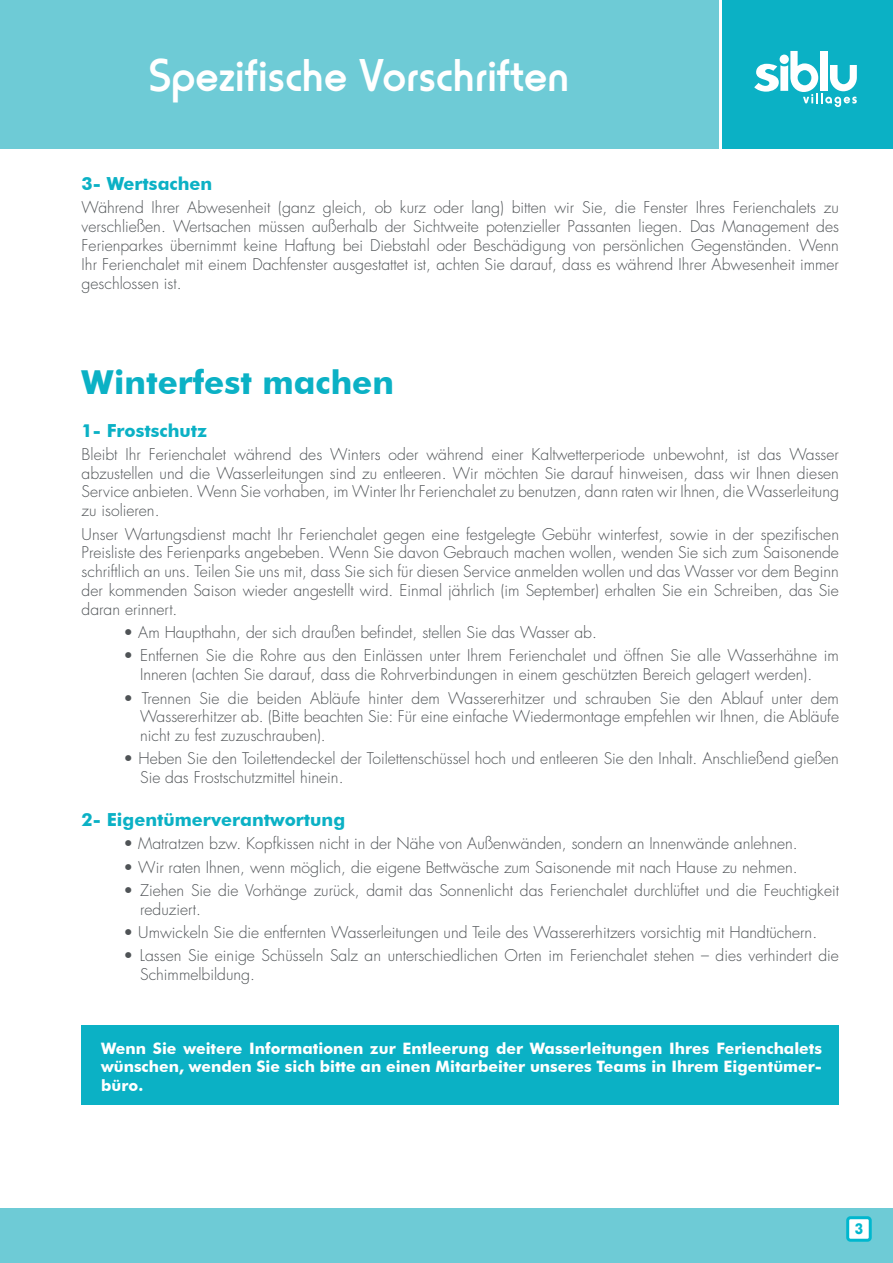
<style>
.page{position:relative;width:893px;height:1263px;background:#fff}
.page>*{position:absolute;margin:0;border:0;box-sizing:border-box;transform-origin:0 0}
.t1{font:500 48px "Horatio LT";color:#fff}
.t2{font:700 33px "Futura BT";color:#0bb1c5}
.t3{font:700 18px "Futura BT";color:#0bb1c5}
.t4{font:300 15.75px/18.9px "Futura Std";color:#4f5356;text-align:justify}
.t5{font:700 15.75px/18.9px "Futura BT";color:#fff}
.t6{font:700 15px "Futura";color:#00b7ce;scale:.9 1}
</style>
<div class="page">
<div style="left:82px;top:1025px;width:757px;height:79px;background:#0bb1c5"></div>
<div style="left:0;top:1209px;width:893px;height:54px;background:#6ecbd6"></div>
<div style="left:0;top:0;width:719px;height:149px;background:#6ecbd6"></div>
<div style="left:722px;top:0;width:170px;height:149px;background:#0bb1c5"></div>
<svg style="left:754px;top:51px;width:103px;height:56px"></svg>
<div style="left:848px;top:1218px;width:22px;height:22px;background:#fff;border-radius:3px"></div>
<div style="left:846px;top:1216px;width:26px;height:26px;border:3px solid #00b7ce;border-radius:3px"></div>
<p class="t1" style="left:149px;top:48px;width:422px">Spezifische Vorschriften</p>
<p class="t3" style="left:82px;top:173px;width:132px">3- Wertsachen</p>
<p class="t4" style="left:82px;top:199px;width:759px">Während Ihrer Abwesenheit (ganz gleich, ob kurz oder lang) bitten wir Sie, die Fenster Ihres Ferienchalets zu verschließen. Wertsachen müssen außerhalb der Sichtweite potenzieller Passanten liegen. Das Management des Ferienparkes übernimmt keine Haftung bei Diebstahl oder Beschädigung von persönlichen Gegenständen. Wenn Ihr Ferienchalet mit einem Dachfenster ausgestattet ist, achten Sie darauf, dass es während Ihrer Abwesenheit immer geschlossen ist.</p>
<p class="t2" style="left:82px;top:362px;width:314px">Winterfest machen</p>
<p class="t3" style="left:82px;top:419px;width:127px">1- Frostschutz</p>
<p class="t4" style="left:82px;top:445px;width:759px">Bleibt Ihr Ferienchalet während des Winters oder während einer Kaltwetterperiode unbewohnt, ist das Wasser abzustellen und die Wasserleitungen sind zu entleeren. Wir möchten Sie darauf hinweisen, dass wir Ihnen diesen Service anbieten. Wenn Sie vorhaben, im Winter Ihr Ferienchalet zu benutzen, dann raten wir Ihnen, die Wasserleitung zu isolieren.</p>
<p class="t4" style="left:82px;top:525px;width:759px">Unser Wartungsdienst macht Ihr Ferienchalet gegen eine festgelegte Gebühr winterfest, sowie in der spezifischen Preisliste des Ferienparks angebeben. Wenn Sie davon Gebrauch machen wollen, wenden Sie sich zum Saisonende schriftlich an uns. Teilen Sie uns mit, dass Sie sich für diesen Service anmelden wollen und das Wasser vor dem Beginn der kommenden Saison wieder angestellt wird. Einmal jährlich (im September) erhalten Sie ein Schreiben, das Sie daran erinnert.</p>
<p class="t4" style="left:124px;top:623px;width:475px">• Am Haupthahn, der sich draußen befindet, stellen Sie das Wasser ab.</p>
<p class="t4" style="left:140px;top:647px;width:700px;text-indent:-16px">• Entfernen Sie die Rohre aus den Einlässen unter Ihrem Ferienchalet und öffnen Sie alle Wasserhähne im<br>Inneren (achten Sie darauf, dass die Rohrverbindungen in einem geschützten Bereich gelagert werden).</p>
<p class="t4" style="left:140px;top:689px;width:700px;text-indent:-16px">• Trennen Sie die beiden Abläufe hinter dem Wassererhitzer und schrauben Sie den Ablauf unter dem Wassererhitzer ab. (Bitte beachten Sie: Für eine einfache Wiedermontage empfehlen wir Ihnen, die Abläufe nicht zu fest zuzuschrauben).</p>
<p class="t4" style="left:140px;top:750px;width:700px;text-indent:-16px">• Heben Sie den Toilettendeckel der Toilettenschüssel hoch und entleeren Sie den Inhalt. Anschließend gießen<br>Sie das Frostschutzmittel hinein.</p>
<p class="t3" style="left:82px;top:809px;width:265px">2- Eigentümerverantwortung</p>
<p class="t4" style="left:124px;top:835px;width:676px">• Matratzen bzw. Kopfkissen nicht in der Nähe von Außenwänden, sondern an Innenwände anlehnen.</p>
<p class="t4" style="left:124px;top:858px;width:676px">• Wir raten Ihnen, wenn möglich, die eigene Bettwäsche zum Saisonende mit nach Hause zu nehmen.</p>
<p class="t4" style="left:140px;top:881px;width:700px;text-indent:-16px">• Ziehen Sie die Vorhänge zurück, damit das Sonnenlicht das Ferienchalet durchlüftet und die Feuchtigkeit reduziert.</p>
<p class="t4" style="left:124px;top:923px;width:695px">• Umwickeln Sie die entfernten Wasserleitungen und Teile des Wassererhitzers vorsichtig mit Handtüchern.</p>
<p class="t4" style="left:140px;top:946px;width:700px;text-indent:-16px">• Lassen Sie einige Schüsseln Salz an unterschiedlichen Orten im Ferienchalet stehen – dies verhindert die<br>Schimmelbildung.</p>
<p class="t5" style="left:101px;top:1038px;width:722px">Wenn Sie weitere Informationen zur Entleerung der Wasserleitungen Ihres Ferienchalets wünschen, wenden Sie sich bitte an einen Mitarbeiter unseres Teams in Ihrem Eigentümer-</p>
<p class="t5" style="left:101px;top:1076px;width:44px">büro.</p>
<p class="t6" style="left:855px;top:1218px;width:11px">3</p>
</div>
